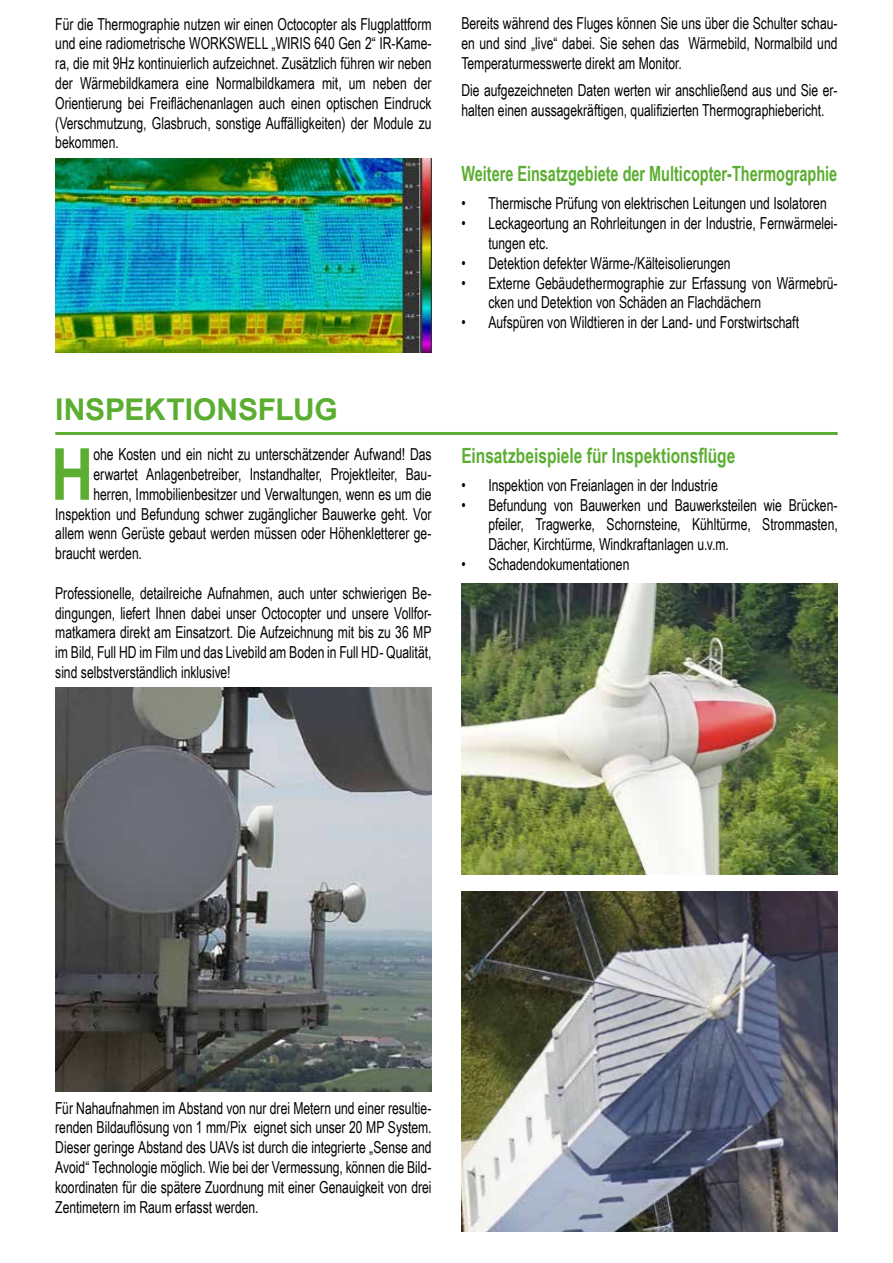
<style>
.page{position:relative;width:893px;height:1263px;background:#fff}
.page>*{position:absolute;margin:0;border:0;box-sizing:border-box;transform-origin:0 0}
.t1{font:700 71.85px "Arial";color:#5bae31;scale:.82 1}
.t2{font:700 30px "Arial";letter-spacing:-.005em;color:#5bae31}
.t3{font:700 21px "Arial Narrow";color:#5bae31;scale:.84 1}
.t4{font:700 21px "Arial Narrow";color:#5bae31;scale:.9 1}
.t5{font:16.5px/19.8px "Arial Narrow";color:#000;text-align:justify;scale:.9 1}
</style>
<div class="page">
<hr style="left:55px;top:432px;width:783px;height:3px;background:#5bae31">
<img style="left:55px;top:687px;width:377px;height:404px">
<img style="left:461px;top:583px;width:377px;height:291px">
<img style="left:461px;top:891px;width:377px;height:340px">
<img style="left:55px;top:159px;width:377px;height:194px">
<p class="t5" style="left:55px;top:13px;width:420px">Für die Thermographie nutzen wir einen Octocopter als Flugplattform und eine radiometrische WORKSWELL „WIRIS 640 Gen 2“ IR-Kame&shy;ra, die mit 9Hz kontinuierlich aufzeichnet. Zusätzlich führen wir neben der Wärmebildkamera eine Normalbildkamera mit, um neben der Orientierung bei Freiflächenanlagen auch einen optischen Eindruck (Verschmutzung, Glasbruch, sonstige Auffälligkeiten) der Module zu bekommen.</p>
<p class="t5" style="left:461px;top:13px;width:420px">Bereits während des Fluges können Sie uns über die Schulter schau&shy;en und sind „live“ dabei. Sie sehen das Wärmebild, Normalbild und Temperaturmesswerte direkt am Monitor.</p>
<p class="t5" style="left:461px;top:80px;width:420px">Die aufgezeichneten Daten werten wir anschließend aus und Sie er&shy;halten einen aussagekräftigen, qualifizierten Thermographiebericht.</p>
<h2 class="t2" style="left:55px;top:388px;width:284px">INSPEKTIONSFLUG</h2>
<h1 class="t1" style="left:51px;top:424px;width:53px">H</h1>
<p class="t5" style="left:93px;top:444px;width:377px">ohe Kosten und ein nicht zu unterschätzender Aufwand! Das</p>
<p class="t5" style="left:93px;top:464px;width:377px">erwartet Anlagenbetreiber, Instandhalter, Projektleiter, Bau-</p>
<p class="t5" style="left:93px;top:483px;width:377px">herren, Immobilienbesitzer und Verwaltungen, wenn es um die</p>
<p class="t5" style="left:55px;top:503px;width:420px">Inspektion und Befundung schwer zugänglicher Bauwerke geht. Vor</p>
<p class="t5" style="left:55px;top:523px;width:420px">allem wenn Gerüste gebaut werden müssen oder Höhenkletterer ge-</p>
<p class="t5" style="left:55px;top:543px;width:98px">braucht werden.</p>
<p class="t5" style="left:55px;top:582px;width:420px">Professionelle, detailreiche Aufnahmen, auch unter schwierigen Be&shy;dingungen, liefert Ihnen dabei unser Octocopter und unsere Vollfor&shy;matkamera direkt am Einsatzort. Die Aufzeichnung mit bis zu 36 MP im Bild, Full HD im Film und das Livebild am Boden in Full HD- Qualität, sind selbstverständlich inklusive!</p>
<p class="t3" style="left:461px;top:157px;width:449px">Weitere Einsatzgebiete der Multicopter-Thermographie</p>
<p class="t5" style="left:461px;top:193px;width:408px">• Thermische Prüfung von elektrischen Leitungen und Isolatoren</p>
<p class="t5" style="left:488px;top:213px;width:390px;text-indent:-27px">• Leckageortung an Rohrleitungen in der Industrie, Fernwärmelei&shy;tungen etc.</p>
<p class="t5" style="left:461px;top:252px;width:301px">• Detektion defekter Wärme-/Kälteisolierungen</p>
<p class="t5" style="left:488px;top:272px;width:390px;text-indent:-27px">• Externe Gebäudethermographie zur Erfassung von Wärmebrü&shy;cken und Detektion von Schäden an Flachdächern</p>
<p class="t5" style="left:461px;top:312px;width:377px">• Aufspüren von Wildtieren in der Land- und Forstwirtschaft</p>
<p class="t4" style="left:461px;top:440px;width:306px">Einsatzbeispiele für Inspektionsflüge</p>
<p class="t5" style="left:461px;top:474px;width:286px">• Inspektion von Freianlagen in der Industrie</p>
<p class="t5" style="left:488px;top:494px;width:390px;text-indent:-27px">• Befundung von Bauwerken und Bauwerksteilen wie Brücken&shy;pfeiler, Tragwerke, Schornsteine, Kühltürme, Strommasten, Dächer, Kirchtürme, Windkraftanlagen u.v.m.</p>
<p class="t5" style="left:461px;top:554px;width:188px">• Schadendokumentationen</p>
<p class="t5" style="left:55px;top:1097px;width:420px">Für Nahaufnahmen im Abstand von nur drei Metern und einer resultie&shy;renden Bildauflösung von 1 mm/Pix eignet sich unser 20 MP System.<br>Dieser geringe Abstand des UAVs ist durch die integrierte „Sense and Avoid“ Technologie möglich. Wie bei der Vermessung, können die Bild&shy;koordinaten für die spätere Zuordnung mit einer Genauigkeit von drei Zentimetern im Raum erfasst werden.</p>
</div>
